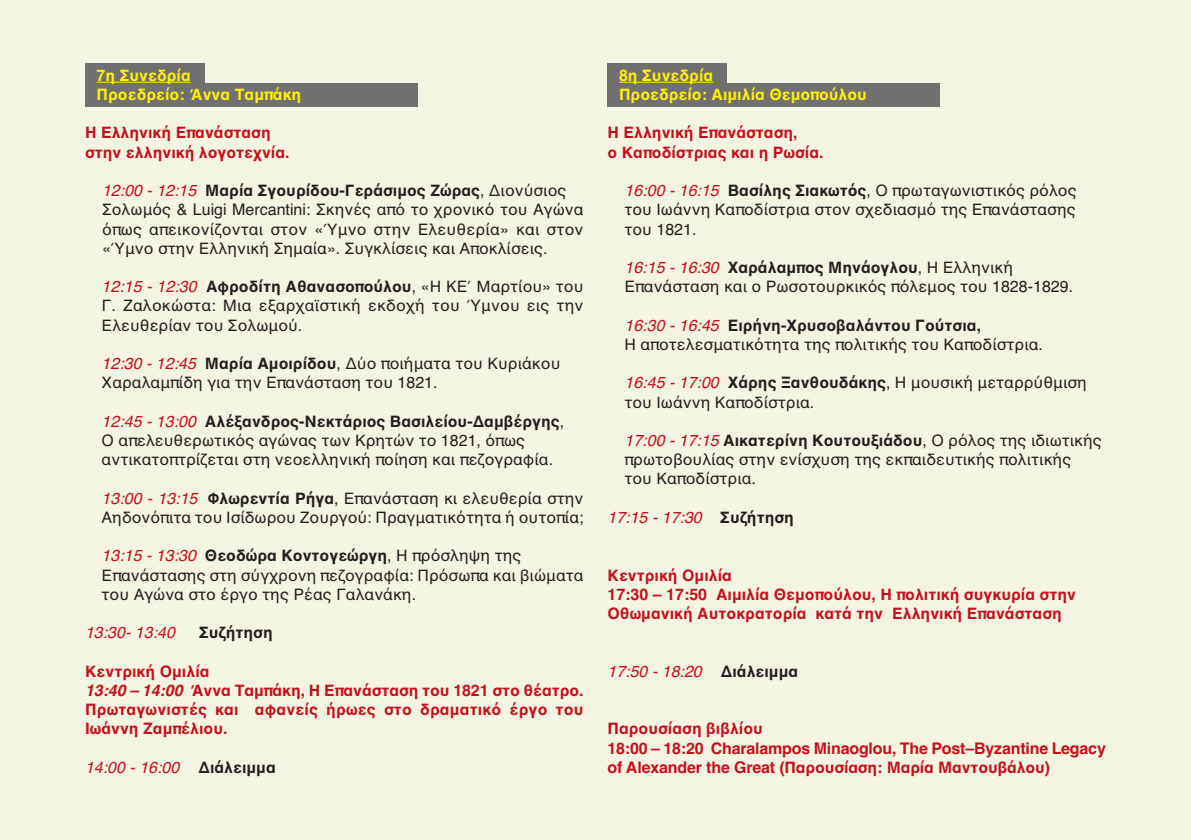
<style>
.page{position:relative;width:1191px;height:840px;background:#fff}
.page>*{position:absolute;margin:0;border:0;box-sizing:border-box;transform-origin:0 0}
.t1{font:16px/19.2px "Helvetica";color:#231f20}
.t2{font:700 16px/19.2px "Helvetica";color:#c4121a;text-align:justify}
.t3{font:700 16px "Helvetica";color:#231f20}
.t4{font:italic 16px "Helvetica";color:#c4121a}
.t5{font:700 16px "Helvetica";color:#fff101}
.s1{font-weight:400;font-style:italic;color:#c4121a}
.s2{font-weight:400}
.s3{font-style:italic;color:#c4121a}
.s4{font-weight:700}
.s5{font-style:italic}
.s6{font-weight:700;font-style:normal;color:#231f20}
</style>
<div class="page">
<div style="left:0;top:0;width:1191px;height:839px;background:#f4f4e2"></div>
<div style="left:85px;top:83px;width:332px;height:24px;background:#707071"></div>
<div style="left:85px;top:63px;width:120px;height:44px;background:#707071"></div>
<div style="left:607px;top:83px;width:332px;height:24px;background:#707071"></div>
<div style="left:607px;top:63px;width:120px;height:44px;background:#707071"></div>
<hr style="left:97px;top:82px;width:94px;height:1px;background:#fff101">
<hr style="left:619px;top:82px;width:94px;height:1px;background:#fff101">
<p class="t5" style="left:97px;top:69px;width:96px">7η Συνεδρία</p>
<p class="t5" style="left:97px;top:88px;width:206px">Προεδρείο: Άννα Ταμπάκη</p>
<p class="t2" style="left:85px;top:125px;width:187px">Η Ελληνική Επανάσταση</p>
<p class="t2" style="left:85px;top:144px;width:206px">στην ελληνική λογοτεχνία.</p>
<p class="t3" style="left:102px;top:184px;width:466px"><span class="s1">12:00 - 12:15</span> Μαρία Σγουρίδου-Γεράσιμος Ζώρας<span class="s2">, Διονύσιος</span></p>
<p class="t1" style="left:102px;top:201px;width:483px;text-align:justify">Σολωμός &amp; Luigi Mercantini: Σκηνές από το χρονικό του Αγώνα όπως απεικονίζονται στον «Ύμνο στην Ελευθερία» και στον «Ύμνο στην Ελληνική Σημαία». Συγκλίσεις και Αποκλίσεις.</p>
<p class="t1" style="left:102px;top:278px;width:483px;text-align:justify"><span class="s3">12:15 - 12:30</span> <span class="s4">Αφροδίτη Αθανασοπούλου</span>, «Η ΚΕ΄ Μαρτίου» του Γ. Ζαλοκώστα: Μια εξαρχαϊστική εκδοχή του Ύμνου εις την Ελευθερίαν του Σολωμού.</p>
<p class="t1" style="left:102px;top:355px;width:460px"><span class="s3">12:30 - 12:45</span> <span class="s4">Μαρία Αμοιρίδου</span>, Δύο ποιήματα του Κυριάκου</p>
<p class="t1" style="left:102px;top:374px;width:337px">Χαραλαμπίδη για την Επανάσταση του 1821.</p>
<p class="t3" style="left:102px;top:415px;width:464px"><span class="s1">12:45 - 13:00</span> Αλέξανδρος-Νεκτάριος Βασιλείου-Δαμβέργης<span class="s2">,</span></p>
<p class="t1" style="left:102px;top:432px;width:425px">Ο απελευθερωτικός αγώνας των Κρητών το 1821, όπως</p>
<p class="t1" style="left:102px;top:451px;width:453px">αντικατοπτρίζεται στη νεοελληνική ποίηση και πεζογραφία.</p>
<p class="t1" style="left:102px;top:489px;width:483px"><span class="s3">13:00 - 13:15</span> <span class="s4">Φλωρεντία Ρήγα</span>, Επανάσταση κι ελευθερία στην<br>Αηδονόπιτα του Ισίδωρου Ζουργού: Πραγματικότητα ή ουτοπία;</p>
<p class="t3" style="left:102px;top:549px;width:421px"><span class="s1">13:15 - 13:30</span> Θεοδώρα Κοντογεώργη<span class="s2">, Η πρόσληψη της</span></p>
<p class="t1" style="left:102px;top:566px;width:483px">Επανάστασης στη σύγχρονη πεζογραφία: Πρόσωπα και βιώματα του Αγώνα στο έργο της Ρέας Γαλανάκη.</p>
<p class="t4" style="left:85px;top:626px;width:91px">13:30- 13:40</p>
<p class="t3" style="left:199px;top:626px;width:75px">Συζήτηση</p>
<p class="t2" style="left:85px;top:662px;width:126px">Κεντρική Ομιλία</p>
<p class="t2" style="left:85px;top:681px;width:500px"><span class="s5">13:40 – 14:00</span> Άννα Ταμπάκη, Η Επανάσταση του 1821 στο θέατρο.<br>Πρωταγωνιστές και αφανείς ήρωες στο δραματικό έργο του Ιωάννη Ζαμπέλιου.</p>
<p class="t4" style="left:85px;top:760px;width:192px">14:00 - 16:00 <span class="s6">Διάλειμμα</span></p>
<p class="t5" style="left:619px;top:69px;width:96px">8η Συνεδρία</p>
<p class="t5" style="left:619px;top:88px;width:249px">Προεδρείο: Αιμιλία Θεμοπούλου</p>
<p class="t2" style="left:607px;top:125px;width:192px">Η Ελληνική Επανάσταση,</p>
<p class="t2" style="left:607px;top:144px;width:218px">ο Καποδίστριας και η Ρωσία.</p>
<p class="t1" style="left:624px;top:182px;width:453px;text-align:justify"><span class="s3">16:00 - 16:15</span> <span class="s4">Βασίλης Σιακωτός</span>, Ο πρωταγωνιστικός ρόλος του Ιωάννη Καποδίστρια στον σχεδιασμό της Επανάστασης του 1821.</p>
<p class="t3" style="left:624px;top:261px;width:390px"><span class="s1">16:15 - 16:30</span> Χαράλαμπος Μηνάογλου<span class="s2">, Η Ελληνική</span></p>
<p class="t1" style="left:624px;top:278px;width:450px">Επανάσταση και ο Ρωσοτουρκικός πόλεμος του 1828-1829.</p>
<p class="t3" style="left:624px;top:319px;width:358px"><span class="s1">16:30 - 16:45</span> Ειρήνη-Χρυσοβαλάντου Γούτσια,</p>
<p class="t1" style="left:624px;top:336px;width:420px">Η αποτελεσματικότητα της πολιτικής του Καποδίστρια.</p>
<p class="t1" style="left:624px;top:374px;width:464px"><span class="s3">16:45 - 17:00</span> <span class="s4">Χάρης Ξανθουδάκης</span>, Η μουσική μεταρρύθμιση του Ιωάννη Καποδίστρια.</p>
<p class="t1" style="left:624px;top:432px;width:479px"><span class="s3">17:00 - 17:15</span> <span class="s4">Αικατερίνη Κουτουξιάδου</span>, Ο ρόλος της ιδιωτικής πρωτοβουλίας στην ενίσχυση της εκπαιδευτικής πολιτικής</p>
<p class="t1" style="left:624px;top:470px;width:133px">του Καποδίστρια.</p>
<p class="t4" style="left:607px;top:511px;width:188px">17:15 - 17:30 <span class="s6">Συζήτηση</span></p>
<p class="t2" style="left:607px;top:566px;width:126px">Κεντρική Ομιλία</p>
<p class="t2" style="left:607px;top:585px;width:470px">17:30 – 17:50 Αιμιλία Θεμοπούλου, Η πολιτική συγκυρία στην</p>
<p class="t2" style="left:607px;top:605px;width:456px">Οθωμανική Αυτοκρατορία κατά την Ελληνική Επανάσταση</p>
<p class="t4" style="left:607px;top:664px;width:192px">17:50 - 18:20 <span class="s6">Διάλειμμα</span></p>
<p class="t2" style="left:607px;top:720px;width:157px">Παρουσίαση βιβλίου</p>
<p class="t2" style="left:607px;top:739px;width:500px">18:00 – 18:20 Charalampos Minaoglou, The Post–Byzantine Legacy of Alexander the Great (Παρουσίαση: Μαρία Μαντουβάλου)</p>
</div>
